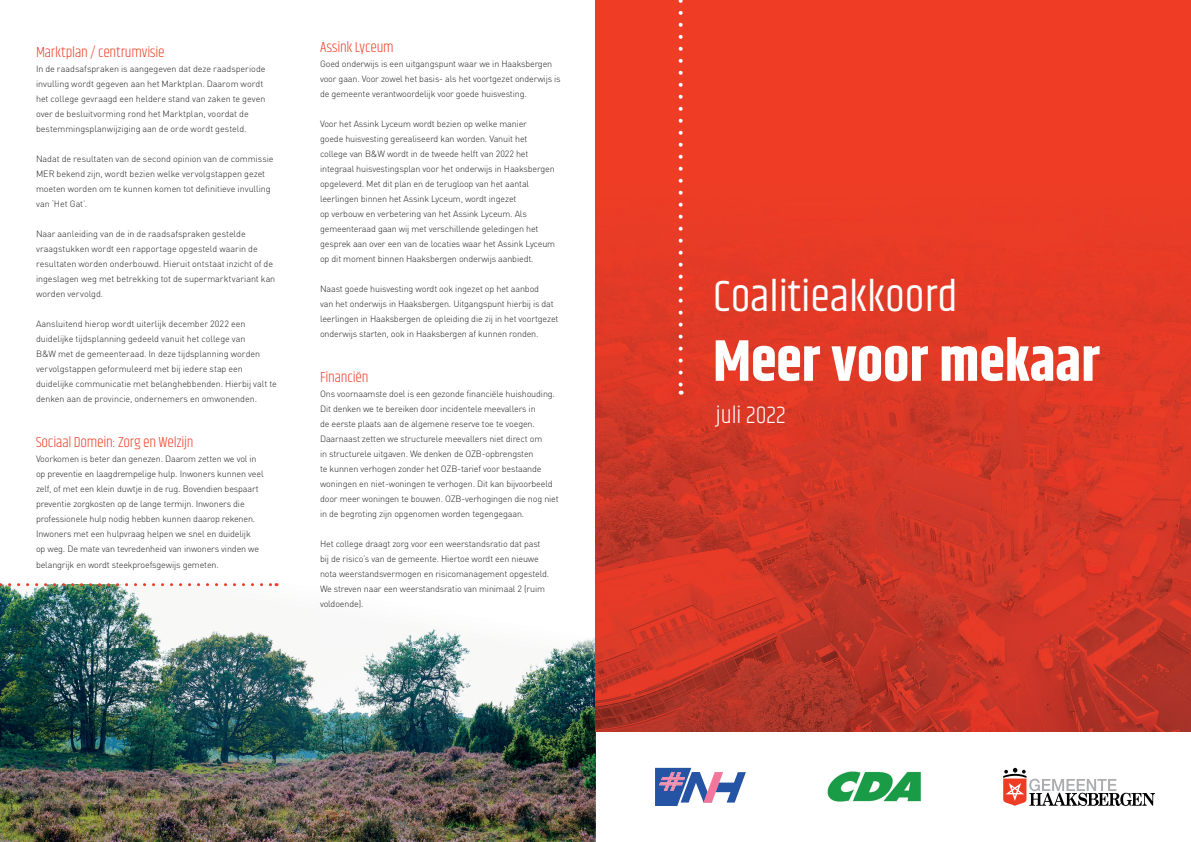
<style>
.page{position:relative;width:1191px;height:842px;background:#fff}
.page>*{position:absolute;margin:0;border:0;box-sizing:border-box;transform-origin:0 0}
.t1{font:700 58.4px "Khand";color:#fff}
.t2{font:44.7px "Khand";color:#fff}
.t3{font:300 24.5px "Khand";color:#fff}
.t4{font:300 15px "Khand";letter-spacing:-.015em;color:#ee3c25}
.t5{font:300 9px/15px "DIN Pro";letter-spacing:-.015em;color:#231f20}
</style>
<div class="page">
<img style="left:0;top:585px;width:595px;height:257px">
<div style="left:595px;top:0;width:596px;height:731px;background:#ee3c25"></div>
<img style="left:595px;top:179px;width:596px;height:552px">
<svg style="left:678px;top:0;width:4px;height:395px"></svg>
<svg style="left:1003px;top:768px;width:152px;height:38px"></svg>
<svg style="left:0;top:583px;width:277px;height:3px"></svg>
<svg style="left:655px;top:768px;width:91px;height:38px"></svg>
<img style="left:827px;top:771px;width:94px;height:31px">
<h3 class="t4" style="left:36px;top:44px;width:130px">Marktplan / centrumvisie</h3>
<p class="t5" style="left:36px;top:61px;width:231px">In de raadsafspraken is aangegeven dat deze raadsperiode invulling wordt gegeven aan het Marktplan. Daarom wordt het college gevraagd een heldere stand van zaken te geven over de besluitvorming rond het Marktplan, voordat de bestemmingsplanwijziging aan de orde wordt gesteld.</p>
<p class="t5" style="left:36px;top:151px;width:239px">Nadat de resultaten van de second opinion van de commissie MER bekend zijn, wordt bezien welke vervolgstappen gezet moeten worden om te kunnen komen tot definitieve invulling van ‘Het Gat’.</p>
<p class="t5" style="left:36px;top:226px;width:241px">Naar aanleiding van de in de raadsafspraken gestelde vraagstukken wordt een rapportage opgesteld waarin de resultaten worden onderbouwd. Hieruit ontstaat inzicht of de ingeslagen weg met betrekking tot de supermarktvariant kan worden vervolgd.</p>
<p class="t5" style="left:36px;top:316px;width:242px">Aansluitend hierop wordt uiterlijk december 2022 een duidelijke tijdsplanning gedeeld vanuit het college van<br>B&amp;W met de gemeenteraad. In deze tijdsplanning worden vervolgstappen geformuleerd met bij iedere stap een duidelijke communicatie met belanghebbenden. Hierbij valt te denken aan de provincie, ondernemers en omwonenden.</p>
<h3 class="t4" style="left:36px;top:434px;width:159px">Sociaal Domein: Zorg en Welzijn</h3>
<p class="t5" style="left:36px;top:451px;width:229px">Voorkomen is beter dan genezen. Daarom zetten we vol in op preventie en laagdrempelige hulp. Inwoners kunnen veel zelf, of met een klein duwtje in de rug. Bovendien bespaart preventie zorgkosten op de lange termijn. Inwoners die professionele hulp nodig hebben kunnen daarop rekenen.<br>Inwoners met een hulpvraag helpen we snel en duidelijk<br>op weg. De mate van tevredenheid van inwoners vinden we belangrijk en wordt steekproefsgewijs gemeten.</p>
<h3 class="t4" style="left:320px;top:38px;width:75px">Assink Lyceum</h3>
<p class="t5" style="left:320px;top:55px;width:242px">Goed onderwijs is een uitgangspunt waar we in Haaksbergen voor gaan. Voor zowel het basis- als het voortgezet onderwijs is de gemeente verantwoordelijk voor goede huisvesting.</p>
<p class="t5" style="left:320px;top:115px;width:237px">Voor het Assink Lyceum wordt bezien op welke manier<br>goede huisvesting gerealiseerd kan worden. Vanuit het college van B&amp;W wordt in de tweede helft van 2022 het integraal huisvestingsplan voor het onderwijs in Haaksbergen opgeleverd. Met dit plan en de terugloop van het aantal leerlingen binnen het Assink Lyceum, wordt ingezet<br>op verbouw en verbetering van het Assink Lyceum. Als gemeenteraad gaan wij met verschillende geledingen het gesprek aan over een van de locaties waar het Assink Lyceum op dit moment binnen Haaksbergen onderwijs aanbiedt.</p>
<p class="t5" style="left:320px;top:280px;width:240px">Naast goede huisvesting wordt ook ingezet op het aanbod<br>van het onderwijs in Haaksbergen. Uitgangspunt hierbij is dat leerlingen in Haaksbergen de opleiding die zij in het voortgezet onderwijs starten, ook in Haaksbergen af kunnen ronden.</p>
<h3 class="t4" style="left:320px;top:368px;width:50px">Financiën</h3>
<p class="t5" style="left:320px;top:385px;width:240px">Ons voornaamste doel is een gezonde financiële huishouding.<br>Dit denken we te bereiken door incidentele meevallers in<br>de eerste plaats aan de algemene reserve toe te voegen.<br>Daarnaast zetten we structurele meevallers niet direct om<br>in structurele uitgaven. We denken de OZB-opbrengsten<br>te kunnen verhogen zonder het OZB-tarief voor bestaande woningen en niet-woningen te verhogen. Dit kan bijvoorbeeld door meer woningen te bouwen. OZB-verhogingen die nog niet in de begroting zijn opgenomen worden tegengegaan.</p>
<p class="t5" style="left:320px;top:535px;width:230px">Het college draagt zorg voor een weerstandsratio dat past bij de risico’s van de gemeente. Hiertoe wordt een nieuwe nota weerstandsvermogen en risicomanagement opgesteld.<br>We streven naar een weerstandsratio van minimaal 2 (ruim voldoende).</p>
<h2 class="t2" style="left:713px;top:269px;width:246px">Coalitieakkoord</h2>
<h1 class="t1" style="left:713px;top:319px;width:388px">Meer voor mekaar</h1>
<h3 class="t3" style="left:716px;top:400px;width:71px">juli 2022</h3>
</div>
